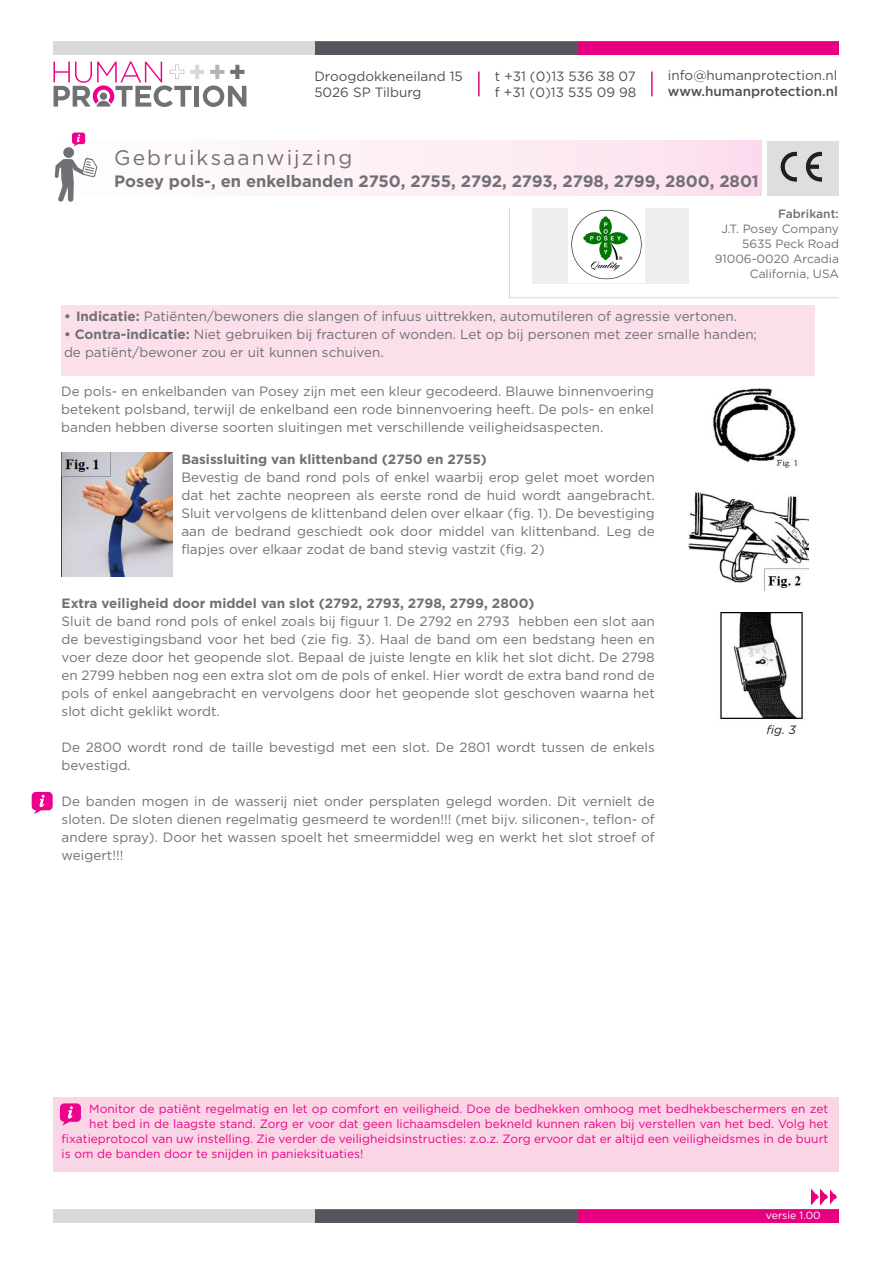
<style>
.page{position:relative;width:893px;height:1263px;background:#fff}
.page>*{position:absolute;margin:0;border:0;box-sizing:border-box;transform-origin:0 0}
.t1{font:21px "Gotham";letter-spacing:.1em;color:#717074}
.t2{font:700 16.5px "Gotham";color:#717074}
.t3{font:13.5px/18px "Gotham";color:#717074;text-align:justify}
.t4{font:700 13.5px "Gotham";color:#717074}
.t5{font:13.5px/16.2px "Gotham";color:#4c5157}
.t6{font:500 13.5px "Gotham";color:#4c5157}
.t7{font:12px "Gotham";color:#ed028c}
.t8{font:12px "Gotham";color:#717074}
.t9{font:500 12px "Gotham";color:#717074}
.t10{font:italic 12px "Gotham";color:#231f20}
.t11{font:10.5px "Gotham";color:#fff}
.s1{font-weight:700}
</style>
<div class="page">
<img style="left:53px;top:1209px;width:785px;height:13px">
<img style="left:53px;top:41px;width:785px;height:13px">
<svg style="left:53px;top:62px;width:193px;height:45px"></svg>
<hr style="left:651px;top:72px;width:2px;height:24px;background:#d90d7c">
<hr style="left:478px;top:72px;width:2px;height:24px;background:#d90d7c">
<svg style="left:811px;top:1189px;width:26px;height:15px"></svg>
<div style="left:61px;top:305px;width:753px;height:70px;background:#fbdfeb"></div>
<div style="left:54px;top:1097px;width:785px;height:75px;background:#fad5e5"></div>
<div style="left:55px;top:141px;width:706px;height:55px;background:linear-gradient(to right,#fefffe,#fcdfed)"></div>
<svg style="left:60px;top:1103px;width:21px;height:22px"></svg>
<div style="left:768px;top:141px;width:71px;height:55px;background:#dedee1"></div>
<img style="left:780px;top:151px;width:42px;height:31px">
<div style="left:63px;top:147px;width:11px;height:11px;background:#717074;border-radius:50%"></div>
<svg style="left:72px;top:133px;width:13px;height:14px"></svg>
<svg style="left:55px;top:158px;width:42px;height:44px"></svg>
<svg style="left:509px;top:208px;width:330px;height:90px"></svg>
<img style="left:569px;top:208px;width:75px;height:75px">
<img style="left:712px;top:388px;width:85px;height:80px">
<img style="left:61px;top:453px;width:111px;height:123px">
<img style="left:688px;top:491px;width:120px;height:99px">
<img style="left:720px;top:612px;width:83px;height:107px">
<svg style="left:32px;top:792px;width:21px;height:22px"></svg>
<p class="t5" style="left:314px;top:68px;width:150px">Droogdokkeneiland 15<br>5026 SP Tilburg</p>
<p class="t5" style="left:495px;top:68px;width:143px">t +31 (0)13 536 38 07 f +31 (0)13 535 09 98</p>
<p class="t5" style="left:668px;top:67px;width:171px">info@humanprotection.nl</p>
<p class="t6" style="left:668px;top:83px;width:172px">www.humanprotection.nl</p>
<p class="t1" style="left:114px;top:144px;width:240px">Gebruiksaanwijzing</p>
<p class="t2" style="left:114px;top:170px;width:646px">Posey pols-, en enkelbanden 2750, 2755, 2792, 2793, 2798, 2799, 2800, 2801</p>
<p class="t9" style="left:778px;top:206px;width:62px">Fabrikant:</p>
<p class="t8" style="left:721px;top:221px;width:119px">J.T. Posey Company</p>
<p class="t8" style="left:742px;top:236px;width:98px">5635 Peck Road</p>
<p class="t8" style="left:715px;top:251px;width:126px">91006-0020 Arcadia</p>
<p class="t8" style="left:750px;top:266px;width:91px">California, USA</p>
<p class="t3" style="left:64px;top:307px;width:674px"><span class="s1">• Indicatie:</span> Patiënten/bewoners die slangen of infuus uittrekken, automutileren of agressie vertonen.</p>
<p class="t3" style="left:64px;top:325px;width:695px"><span class="s1">• Contra-indicatie:</span> Niet gebruiken bij fracturen of wonden. Let op bij personen met zeer smalle handen;</p>
<p class="t3" style="left:64px;top:343px;width:321px">de patiënt/bewoner zou er uit kunnen schuiven.</p>
<p class="t3" style="left:61px;top:382px;width:594px">De pols- en enkelbanden van Posey zijn met een kleur gecodeerd. Blauwe binnenvoering</p>
<p class="t3" style="left:61px;top:400px;width:594px">betekent polsband, terwijl de enkelband een rode binnenvoering heeft. De pols- en enkel</p>
<p class="t3" style="left:61px;top:418px;width:544px">banden hebben diverse soorten sluitingen met verschillende veiligheidsaspecten.</p>
<p class="t4" style="left:181px;top:450px;width:307px">Basissluiting van klittenband (2750 en 2755)</p>
<p class="t3" style="left:181px;top:468px;width:475px">Bevestig de band rond pols of enkel waarbij erop gelet moet worden dat het zachte neopreen als eerste rond de huid wordt aangebracht.<br>Sluit vervolgens de klittenband delen over elkaar (fig. 1). De bevestiging aan de bedrand geschiedt ook door middel van klittenband. Leg de flapjes over elkaar zodat de band stevig vastzit (fig. 2)</p>
<p class="t4" style="left:62px;top:594px;width:474px">Extra veiligheid door middel van slot (2792, 2793, 2798, 2799, 2800)</p>
<p class="t3" style="left:62px;top:612px;width:595px">Sluit de band rond pols of enkel zoals bij figuur 1. De 2792 en 2793 hebben een slot aan de bevestigingsband voor het bed (zie fig. 3). Haal de band om een bedstang heen en voer deze door het geopende slot. Bepaal de juiste lengte en klik het slot dicht. De 2798 en 2799 hebben nog een extra slot om de pols of enkel. Hier wordt de extra band rond de pols of enkel aangebracht en vervolgens door het geopende slot geschoven waarna het slot dicht geklikt wordt.</p>
<p class="t3" style="left:62px;top:738px;width:595px">De 2800 wordt rond de taille bevestigd met een slot. De 2801 wordt tussen de enkels bevestigd.</p>
<p class="t3" style="left:62px;top:792px;width:595px">De banden mogen in de wasserij niet onder persplaten gelegd worden. Dit vernielt de sloten. De sloten dienen regelmatig gesmeerd te worden!!! (met bijv. siliconen-, teflon- of andere spray). Door het wassen spoelt het smeermiddel weg en werkt het slot stroef of weigert!!!</p>
<p class="t10" style="left:766px;top:722px;width:31px">fig. 3</p>
<p class="t7" style="left:89px;top:1101px;width:741px">Monitor de patiënt regelmatig en let op comfort en veiligheid. Doe de bedhekken omhoog met bedhekbeschermers en zet</p>
<p class="t7" style="left:89px;top:1116px;width:741px">het bed in de laagste stand. Zorg er voor dat geen lichaamsdelen bekneld kunnen raken bij verstellen van het bed. Volg het</p>
<p class="t7" style="left:62px;top:1131px;width:768px">fixatieprotocol van uw instelling. Zie verder de veiligheidsinstructies: z.o.z. Zorg ervoor dat er altijd een veiligheidsmes in de buurt</p>
<p class="t7" style="left:62px;top:1146px;width:303px">is om de banden door te snijden in panieksituaties!</p>
<p class="t11" style="left:766px;top:1208px;width:56px">versie 1.00</p>
</div>
